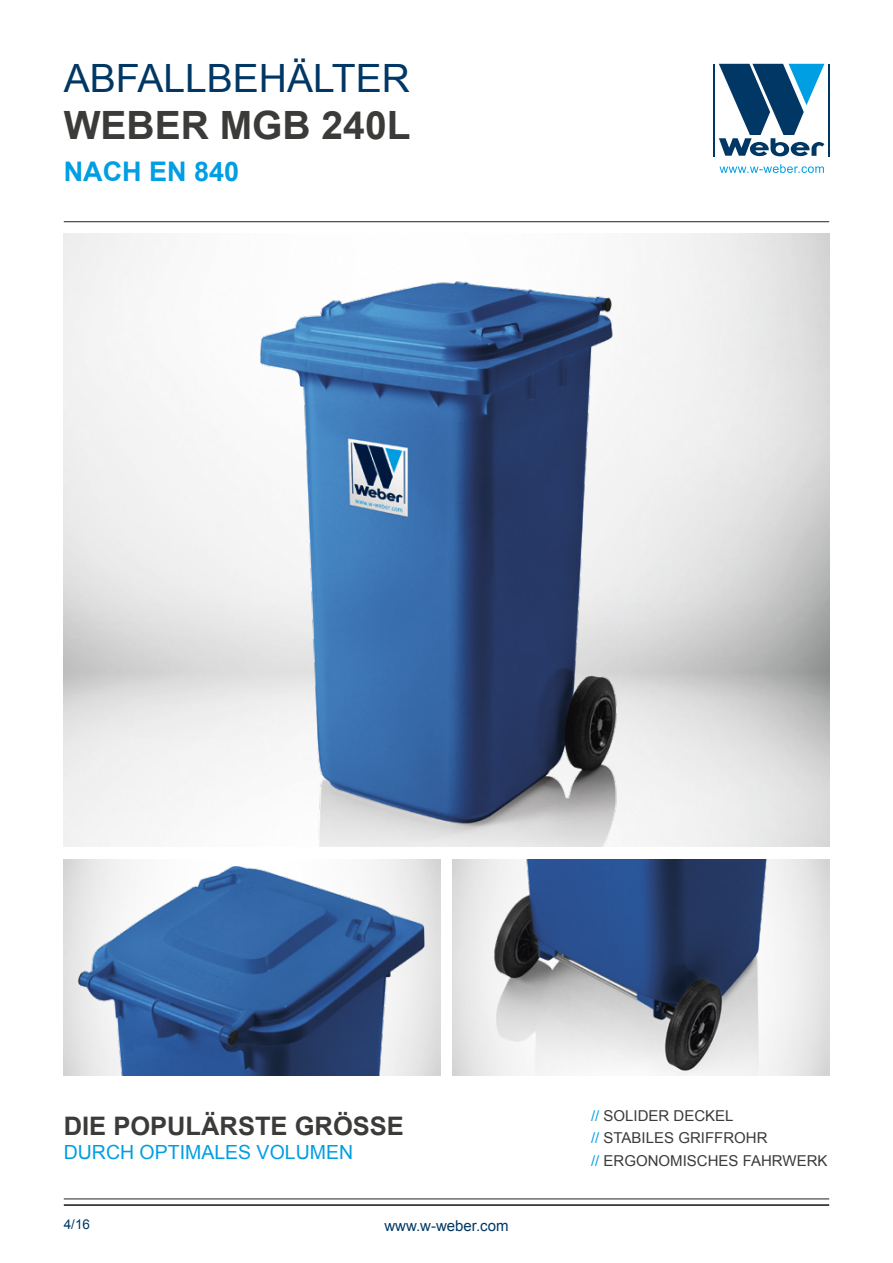
<style>
.page{position:relative;width:893px;height:1263px;background:#fff}
.page>*{position:absolute;margin:0;border:0;box-sizing:border-box;transform-origin:0 0}
.t1{font:39px "Arial";color:#003764}
.t2{font:700 39px "Arial";color:#3b3b3a}
.t3{font:700 27px "Arial";color:#009ee3}
.t4{font:700 25.5px "Arial";color:#3b3b3a}
.t5{font:19.5px "Arial";color:#009ee3}
.t6{font:15px/22.5px "Arial";color:#3b3b3a}
.t7{font:15px "Arial";color:#003764}
.t8{font:13.5px "Arial";color:#003764}
.s1{color:#009ee3}
</style>
<div class="page">
<hr style="left:64px;top:1198px;width:765px;height:1px;background:#3b3b3a">
<hr style="left:64px;top:1204px;width:765px;height:2px;background:#3b3b3a">
<img style="left:64px;top:859px;width:376px;height:217px">
<img style="left:453px;top:859px;width:376px;height:217px">
<svg style="left:719px;top:164px;width:105px;height:9px"></svg>
<svg style="left:719px;top:64px;width:105px;height:92px"></svg>
<hr style="left:714px;top:64px;width:1px;height:92px;background:#003764">
<hr style="left:828px;top:64px;width:1px;height:92px;background:#003764">
<hr style="left:64px;top:221px;width:765px;height:1px;background:#3b3b3a">
<img style="left:180px;top:234px;width:539px;height:612px">
<h1 class="t1" style="left:64px;top:53px;width:348px">ABFALLBEHÄLTER</h1>
<h1 class="t2" style="left:64px;top:100px;width:348px">WEBER MGB 240L</h1>
<h2 class="t3" style="left:64px;top:154px;width:177px">NACH EN 840</h2>
<h3 class="t4" style="left:64px;top:1110px;width:342px">DIE POPULÄRSTE GRÖSSE</h3>
<h3 class="t5" style="left:64px;top:1139px;width:291px">DURCH OPTIMALES VOLUMEN</h3>
<p class="t8" style="left:64px;top:1216px;width:28px">4/16</p>
<p class="t7" style="left:384px;top:1215px;width:126px">www.w-weber.com</p>
<p class="t6" style="left:591px;top:1104px;width:238px"><span class="s1">//</span> SOLIDER DECKEL<br><span class="s1">//</span> STABILES GRIFFROHR<br><span class="s1">//</span> ERGONOMISCHES FAHRWERK</p>
</div>
